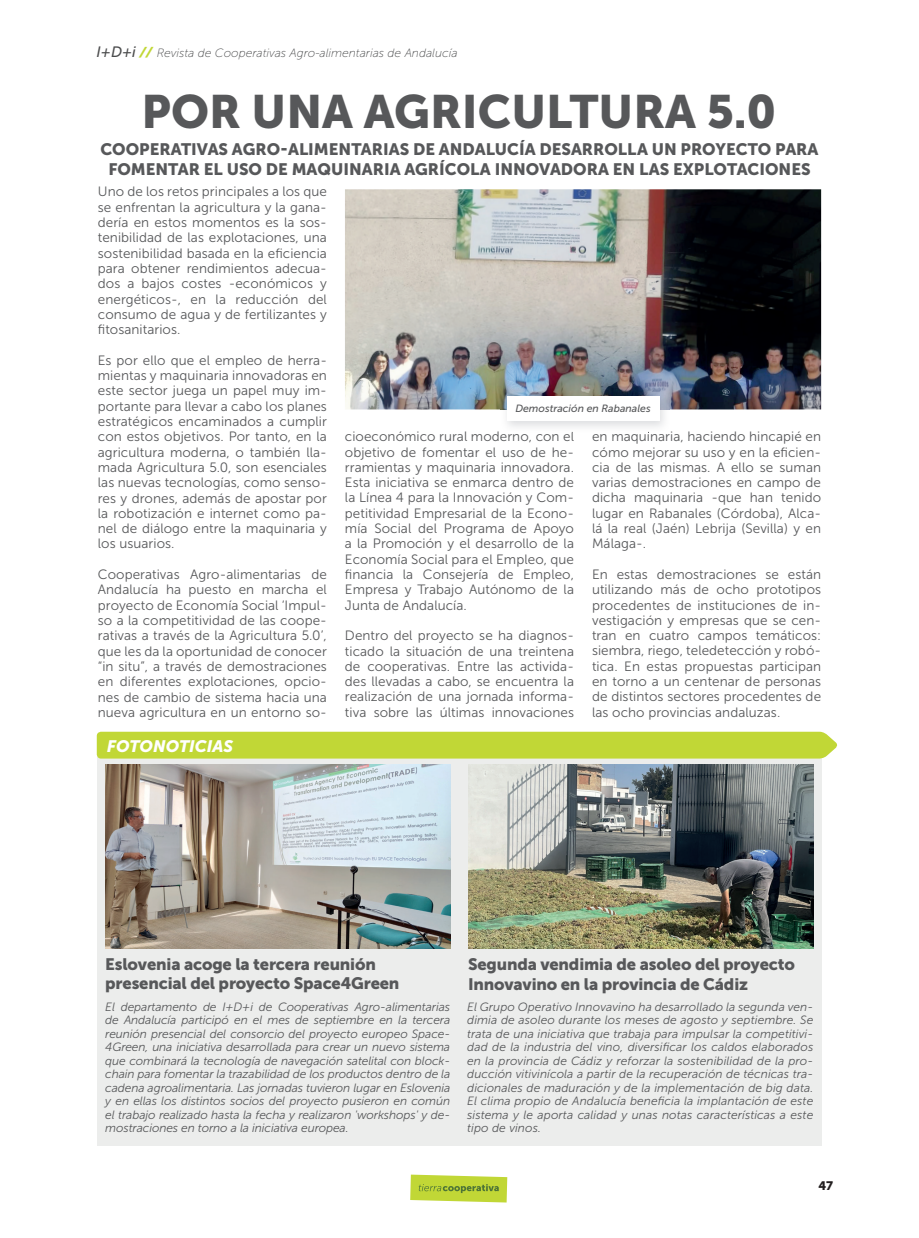
<style>
.page{position:relative;width:919px;height:1238px;background:#fff}
.page>*{position:absolute;margin:0;border:0;box-sizing:border-box;transform-origin:0 0}
.t1{font:46.5px "Museo Sans 900";color:#57585a}
.t2{font:16.5px/19.8px "Museo Sans 900";letter-spacing:-.01em;color:#57585a}
.t3{font:italic 16.5px "Museo Sans 900";color:#fff}
.t4{font:13.5px/15.3px "Museo Sans 300";letter-spacing:.005em;color:#57585a;text-align:justify}
.t5{font:12.15px "Museo Sans 900";color:#231f20}
.t6{font:italic 12px/13.5px "Museo Sans 300";letter-spacing:-.005em;color:#57585a;text-align:justify}
.t7{font:italic 12px "Museo Sans 100";color:#4b4c4d}
.t8{font:italic 10.5px "Museo Sans 500";color:#57585a}
.s1{font-family:"Museo Sans 500";font-size:15px}
.s2{font-family:"Museo Sans 900";font-size:13.5px;color:#c1d736}
</style>
<div class="page">
<div style="left:97px;top:750px;width:724px;height:395px;background:#ecedec"></div>
<div style="left:97px;top:731px;width:741px;height:27px;background:#c1d736"></div>
<img style="left:468px;top:764px;width:345px;height:184px">
<img style="left:105px;top:764px;width:345px;height:184px">
<svg style="left:410px;top:1174px;width:97px;height:28px;background:#bdd24a"></svg>
<img style="left:345px;top:189px;width:476px;height:220px">
<img style="left:500px;top:391px;width:169px;height:41px">
<div style="left:507px;top:396px;width:152px;height:25px;background:#fff"></div>
<p class="t7" style="left:97px;top:46px;width:362px"><span class="s1">I+D+i</span> <span class="s2">//</span> Revista de Cooperativas Agro-alimentarias de Andalucía</p>
<h1 class="t1" style="left:141px;top:86px;width:636px">POR UNA AGRICULTURA 5.0</h1>
<p class="t2" style="left:100px;top:139px;width:719px;text-align:center">COOPERATIVAS AGRO-ALIMENTARIAS DE ANDALUCÍA DESARROLLA UN PROYECTO PARA<br>FOMENTAR EL USO DE MAQUINARIA AGRÍCOLA INNOVADORA EN LAS EXPLOTACIONES</p>
<p class="t4" style="left:98px;top:184px;width:230px">Uno de los retos principales a los que se enfrentan la agricultura y la gana&shy;dería en estos momentos es la sos&shy;tenibilidad de las explotaciones, una sostenibilidad basada en la eficiencia para obtener rendimientos adecua&shy;dos a bajos costes -económicos y energéticos-, en la reducción del consumo de agua y de fertilizantes y fitosanitarios.</p>
<p class="t4" style="left:98px;top:352px;width:230px">Es por ello que el empleo de herra&shy;mientas y maquinaria innovadoras en este sector juega un papel muy im&shy;portante para llevar a cabo los planes estratégicos encaminados a cumplir con estos objetivos. Por tanto, en la agricultura moderna, o también lla&shy;mada Agricultura 5.0, son esenciales las nuevas tecnologías, como senso&shy;res y drones, además de apostar por la robotización e internet como pa&shy;nel de diálogo entre la maquinaria y los usuarios.</p>
<p class="t4" style="left:98px;top:567px;width:230px">Cooperativas Agro-alimentarias de Andalucía ha puesto en marcha el proyecto de Economía Social ‘Impul&shy;so a la competitividad de las coope&shy;rativas a través de la Agricultura 5.0’, que les da la oportunidad de conocer “in situ”, a través de demostraciones en diferentes explotaciones, opcio&shy;nes de cambio de sistema hacia una nueva agricultura en un entorno so-</p>
<p class="t3" style="left:107px;top:736px;width:128px">FOTONOTICIAS</p>
<p class="t8" style="left:515px;top:403px;width:137px">Demostración en Rabanales</p>
<p class="t4" style="left:345px;top:429px;width:230px">cioeconómico rural moderno, con el objetivo de fomentar el uso de he&shy;rramientas y maquinaria innovadora.<br>Esta iniciativa se enmarca dentro de la Línea 4 para la Innovación y Com&shy;petitividad Empresarial de la Econo&shy;mía Social del Programa de Apoyo a la Promoción y el desarrollo de la Economía Social para el Empleo, que financia la Consejería de Empleo, Empresa y Trabajo Autónomo de la Junta de Andalucía.</p>
<p class="t4" style="left:345px;top:628px;width:230px">Dentro del proyecto se ha diagnos&shy;ticado la situación de una treintena de cooperativas. Entre las activida&shy;des llevadas a cabo, se encuentra la realización de una jornada informa&shy;tiva sobre las últimas innovaciones</p>
<p class="t4" style="left:592px;top:429px;width:230px">en maquinaria, haciendo hincapié en cómo mejorar su uso y en la eficien&shy;cia de las mismas. A ello se suman varias demostraciones en campo de dicha maquinaria -que han tenido lugar en Rabanales (Córdoba), Alca&shy;lá la real (Jaén) Lebrija (Sevilla) y en Málaga-.</p>
<p class="t4" style="left:592px;top:566px;width:230px">En estas demostraciones se están utilizando más de ocho prototipos procedentes de instituciones de in&shy;vestigación y empresas que se cen&shy;tran en cuatro campos temáticos: siembra, riego, teledetección y robó&shy;tica. En estas propuestas participan en torno a un centenar de personas de distintos sectores procedentes de las ocho provincias andaluzas.</p>
<p class="t2" style="left:105px;top:953px;width:295px">Eslovenia acoge la tercera reunión presencial del proyecto Space4Green</p>
<p class="t6" style="left:105px;top:1000px;width:346px">El departamento de I+D+i de Cooperativas Agro-alimentarias de Andalucía participó en el mes de septiembre en la tercera reunión presencial del consorcio del proyecto europeo Space-4Green, una iniciativa desarrollada para crear un nuevo sistema que combinará la tecnología de navegación satelital con block&shy;chain para fomentar la trazabilidad de los productos dentro de la cadena agroalimentaria. Las jornadas tuvieron lugar en Eslovenia y en ellas los distintos socios del proyecto pusieron en común el trabajo realizado hasta la fecha y realizaron 'workshops' y de&shy;mostraciones en torno a la iniciativa europea.</p>
<p class="t2" style="left:468px;top:954px;width:328px">Segunda vendimia de asoleo del proyecto<br>Innovavino en la provincia de Cádiz</p>
<p class="t6" style="left:467px;top:1000px;width:347px">El Grupo Operativo Innovavino ha desarrollado la segunda ven&shy;dimia de asoleo durante los meses de agosto y septiembre. Se trata de una iniciativa que trabaja para impulsar la competitivi&shy;dad de la industria del vino, diversificar los caldos elaborados en la provincia de Cádiz y reforzar la sostenibilidad de la pro&shy;ducción vitivinícola a partir de la recuperación de técnicas tra&shy;dicionales de maduración y de la implementación de big data.<br>El clima propio de Andalucía beneficia la implantación de este sistema y le aporta calidad y unas notas características a este tipo de vinos.</p>
<p class="t5" style="left:818px;top:1178px;width:16px">47</p>
</div>
